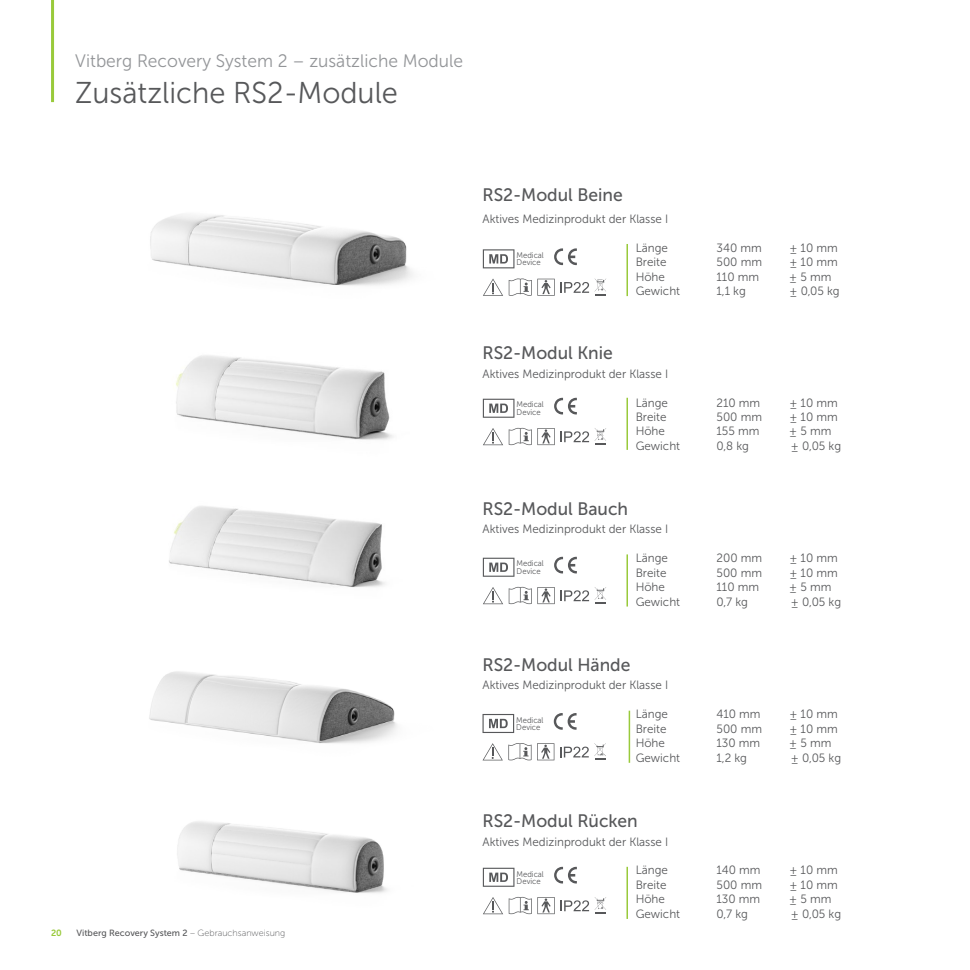
<style>
.page{position:relative;width:970px;height:970px;background:#fff}
.page>*{position:absolute;margin:0;border:0;box-sizing:border-box;transform-origin:0 0}
.NAGLOWEK_ROZDZIALU{font:30px "Museo Sans 300";color:#57585a}
.t1{font:18px "Museo Sans 500";color:#57585a}
.VITBERG_RS{font:18px "Museo Sans 300";color:#939598}
.t2{font:12px "Museo Sans 300";color:#57585a}
.t3{font:9px "Museo Sans 500";color:#57585a}
.t4{font:9px "Museo Sans 700";color:#99ca3b}
.t5{font:8.25px/7.2px "Museo Sans 300";color:#57585a;scale:.94 1}
.s1{font-family:"Museo Sans 100"}
</style>
<div class="page">
<img style="left:176px;top:355px;width:217px;height:85px">
<img style="left:149px;top:671px;width:248px;height:73px">
<img style="left:169px;top:506px;width:216px;height:82px">
<img style="left:150px;top:214px;width:263px;height:72px">
<img style="left:177px;top:821px;width:210px;height:72px">
<hr style="left:51px;top:0;width:3px;height:102px;background:#99ca3b">
<svg style="left:483px;top:428px;width:71px;height:17px"></svg>
<svg style="left:560px;top:428px;width:46px;height:17px"></svg>
<svg style="left:554px;top:398px;width:23px;height:16px"></svg>
<svg style="left:483px;top:398px;width:31px;height:20px"></svg>
<hr style="left:626px;top:398px;width:2px;height:52px;background:#99ca3b">
<svg style="left:483px;top:587px;width:71px;height:17px"></svg>
<svg style="left:560px;top:587px;width:46px;height:17px"></svg>
<svg style="left:554px;top:556px;width:23px;height:17px"></svg>
<svg style="left:483px;top:557px;width:31px;height:19px"></svg>
<hr style="left:626px;top:554px;width:2px;height:52px;background:#99ca3b">
<svg style="left:483px;top:743px;width:48px;height:17px"></svg>
<svg style="left:537px;top:743px;width:17px;height:17px"></svg>
<svg style="left:560px;top:746px;width:28px;height:11px"></svg>
<svg style="left:553px;top:713px;width:23px;height:16px"></svg>
<svg style="left:482px;top:714px;width:32px;height:19px"></svg>
<svg style="left:594px;top:743px;width:12px;height:17px"></svg>
<hr style="left:628px;top:710px;width:2px;height:52px;background:#99ca3b">
<svg style="left:483px;top:896px;width:71px;height:18px"></svg>
<svg style="left:554px;top:866px;width:23px;height:17px"></svg>
<svg style="left:483px;top:867px;width:31px;height:19px"></svg>
<svg style="left:560px;top:897px;width:46px;height:17px"></svg>
<hr style="left:626px;top:866px;width:2px;height:52px;background:#99ca3b">
<hr style="left:626px;top:244px;width:2px;height:52px;background:#99ca3b">
<svg style="left:554px;top:248px;width:23px;height:17px"></svg>
<svg style="left:483px;top:249px;width:31px;height:19px"></svg>
<svg style="left:483px;top:278px;width:71px;height:18px"></svg>
<svg style="left:560px;top:278px;width:46px;height:17px"></svg>
<p class="VITBERG_RS" style="left:75px;top:51px;width:389px">Vitberg Recovery System 2 – zusätzliche Module</p>
<p class="NAGLOWEK_ROZDZIALU" style="left:75px;top:76px;width:324px">Zusätzliche RS2-Module</p>
<p class="t4" style="left:51px;top:927px;width:12px">20</p>
<p class="t3" style="left:76px;top:927px;width:210px">Vitberg Recovery System 2 <span class="s1">– Gebrauchsanweisung</span></p>
<p class="t1" style="left:482px;top:185px;width:142px">RS2-Modul Beine</p>
<p class="t2" style="left:482px;top:212px;width:187px">Aktives Medizinprodukt der Klasse I</p>
<p class="t2" style="left:635px;top:241px;width:34px">Länge</p>
<p class="t2" style="left:716px;top:241px;width:47px">340 mm</p>
<p class="t2" style="left:789px;top:241px;width:50px">± 10 mm</p>
<p class="t2" style="left:635px;top:256px;width:32px">Breite</p>
<p class="t2" style="left:716px;top:256px;width:47px">500 mm</p>
<p class="t2" style="left:789px;top:256px;width:50px">± 10 mm</p>
<p class="t2" style="left:635px;top:270px;width:31px">Höhe</p>
<p class="t2" style="left:716px;top:270px;width:44px">110 mm</p>
<p class="t2" style="left:789px;top:270px;width:44px">± 5 mm</p>
<p class="t2" style="left:635px;top:284px;width:46px">Gewicht</p>
<p class="t2" style="left:716px;top:284px;width:31px">1,1 kg</p>
<p class="t2" style="left:789px;top:284px;width:52px">± 0,05 kg</p>
<p class="t5" style="left:516px;top:252px;width:31px">Medical<br>Device</p>
<p class="t1" style="left:482px;top:343px;width:132px">RS2-Modul Knie</p>
<p class="t2" style="left:482px;top:367px;width:187px">Aktives Medizinprodukt der Klasse I</p>
<p class="t2" style="left:635px;top:396px;width:34px">Länge</p>
<p class="t2" style="left:716px;top:396px;width:45px">210 mm</p>
<p class="t2" style="left:789px;top:396px;width:50px">± 10 mm</p>
<p class="t2" style="left:635px;top:410px;width:32px">Breite</p>
<p class="t2" style="left:716px;top:410px;width:47px">500 mm</p>
<p class="t2" style="left:789px;top:410px;width:50px">± 10 mm</p>
<p class="t2" style="left:635px;top:425px;width:31px">Höhe</p>
<p class="t2" style="left:716px;top:425px;width:44px">155 mm</p>
<p class="t2" style="left:789px;top:425px;width:44px">± 5 mm</p>
<p class="t2" style="left:635px;top:439px;width:46px">Gewicht</p>
<p class="t2" style="left:716px;top:439px;width:34px">0,8 kg</p>
<p class="t2" style="left:791px;top:439px;width:52px">± 0,05 kg</p>
<p class="t5" style="left:516px;top:401px;width:31px">Medical<br>Device</p>
<p class="t1" style="left:482px;top:498px;width:147px">RS2-Modul Bauch</p>
<p class="t2" style="left:482px;top:523px;width:187px">Aktives Medizinprodukt der Klasse I</p>
<p class="t2" style="left:635px;top:551px;width:34px">Länge</p>
<p class="t2" style="left:716px;top:551px;width:47px">200 mm</p>
<p class="t2" style="left:789px;top:551px;width:50px">± 10 mm</p>
<p class="t2" style="left:635px;top:566px;width:32px">Breite</p>
<p class="t2" style="left:716px;top:566px;width:47px">500 mm</p>
<p class="t2" style="left:789px;top:566px;width:50px">± 10 mm</p>
<p class="t2" style="left:635px;top:580px;width:31px">Höhe</p>
<p class="t2" style="left:716px;top:580px;width:44px">110 mm</p>
<p class="t2" style="left:789px;top:580px;width:44px">± 5 mm</p>
<p class="t2" style="left:635px;top:595px;width:46px">Gewicht</p>
<p class="t2" style="left:716px;top:595px;width:33px">0,7 kg</p>
<p class="t2" style="left:791px;top:595px;width:52px">± 0,05 kg</p>
<p class="t5" style="left:516px;top:560px;width:31px">Medical<br>Device</p>
<p class="t1" style="left:482px;top:654px;width:149px">RS2-Modul Hände</p>
<p class="t2" style="left:482px;top:679px;width:187px">Aktives Medizinprodukt der Klasse I</p>
<p class="t2" style="left:635px;top:707px;width:34px">Länge</p>
<p class="t2" style="left:716px;top:707px;width:46px">410 mm</p>
<p class="t2" style="left:789px;top:707px;width:50px">± 10 mm</p>
<p class="t2" style="left:635px;top:722px;width:32px">Breite</p>
<p class="t2" style="left:716px;top:722px;width:47px">500 mm</p>
<p class="t2" style="left:789px;top:722px;width:50px">± 10 mm</p>
<p class="t2" style="left:635px;top:736px;width:31px">Höhe</p>
<p class="t2" style="left:716px;top:736px;width:45px">130 mm</p>
<p class="t2" style="left:789px;top:736px;width:44px">± 5 mm</p>
<p class="t2" style="left:635px;top:751px;width:46px">Gewicht</p>
<p class="t2" style="left:716px;top:751px;width:32px">1,2 kg</p>
<p class="t2" style="left:791px;top:751px;width:52px">± 0,05 kg</p>
<p class="t5" style="left:516px;top:716px;width:31px">Medical<br>Device</p>
<p class="t1" style="left:482px;top:810px;width:157px">RS2-Modul Rücken</p>
<p class="t2" style="left:482px;top:835px;width:187px">Aktives Medizinprodukt der Klasse I</p>
<p class="t2" style="left:635px;top:863px;width:34px">Länge</p>
<p class="t2" style="left:716px;top:863px;width:45px">140 mm</p>
<p class="t2" style="left:789px;top:863px;width:50px">± 10 mm</p>
<p class="t2" style="left:635px;top:878px;width:32px">Breite</p>
<p class="t2" style="left:716px;top:878px;width:47px">500 mm</p>
<p class="t2" style="left:789px;top:878px;width:50px">± 10 mm</p>
<p class="t2" style="left:635px;top:892px;width:31px">Höhe</p>
<p class="t2" style="left:716px;top:892px;width:45px">130 mm</p>
<p class="t2" style="left:789px;top:892px;width:44px">± 5 mm</p>
<p class="t2" style="left:635px;top:907px;width:46px">Gewicht</p>
<p class="t2" style="left:716px;top:907px;width:33px">0,7 kg</p>
<p class="t2" style="left:791px;top:907px;width:52px">± 0,05 kg</p>
<p class="t5" style="left:516px;top:870px;width:31px">Medical<br>Device</p>
</div>
